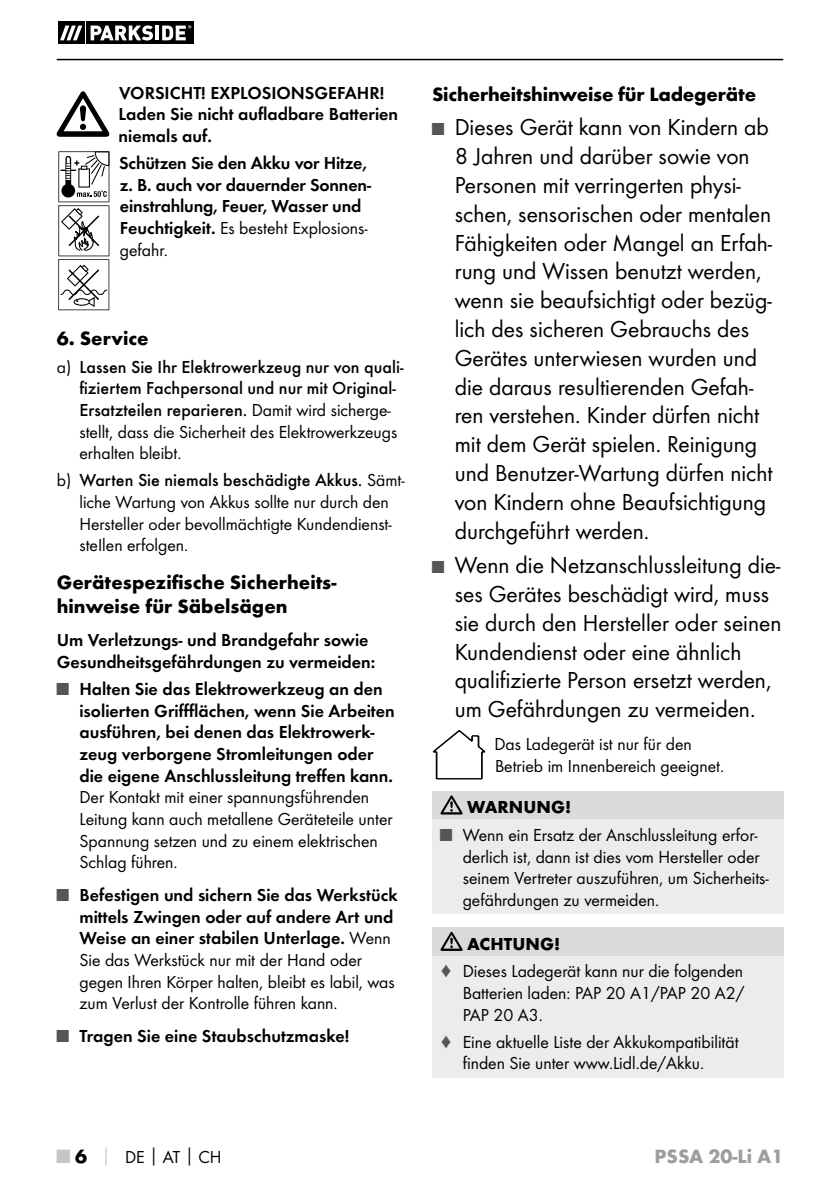
<style>
.page{position:relative;width:840px;height:1191px;background:#fff}
.page>*{position:absolute;margin:0;border:0;box-sizing:border-box;transform-origin:0 0}
.t1{font:24px/28.8px "Futura Boo";color:#000}
.t2{font:700 20px/24px "Futura";color:#000}
.t3{font:700 20px "Futura";color:#9c9d9d}
.t4{font:18px/21.6px "Futura Boo";color:#000}
.t5{font:18px/21.6px "Futura Dem";color:#000}
.t6{font:500 18px/21.6px "Futura";color:#000}
.t7{font:700 18px "Futura";color:#000}
.s1{font-family:"Futura Dem"}
.s2{font-family:"Futura Boo";font-weight:400}
.s3{font-family:"Futura Boo";color:#565656}
.s4{font-family:"Futura Boo"}
.s5{font-size:18px;color:#565656}
.s6{color:#565656}
.s7{font-family:"Futura";font-weight:700;font-size:20px;color:#c5c6c6}
.s8{font-family:"Futura";font-weight:700;font-size:20px}
.s9{font-family:"Futura";font-weight:700;color:#c5c6c6}
.s10{font-family:"Futura";font-weight:700}
</style>
<div class="page">
<hr style="left:57px;top:59px;width:725px;height:1px;background:#000">
<div style="left:57px;top:21px;width:137px;height:24px;background:linear-gradient(to bottom,#fff,#fff)"></div>
<svg style="left:58px;top:22px;width:26px;height:22px"></svg>
<div style="left:86px;top:22px;width:107px;height:22px;background:#000"></div>
<svg style="left:60px;top:26px;width:22px;height:14px"></svg>
<svg style="left:90px;top:25px;width:63px;height:15px"></svg>
<hr style="left:155px;top:26px;width:4px;height:14px;background:#fff">
<svg style="left:162px;top:25px;width:29px;height:15px"></svg>
<div style="left:432px;top:791px;width:350px;height:28px;background:#dadada"></div>
<div style="left:432px;top:819px;width:350px;height:95px;background:#ececed"></div>
<svg style="left:440px;top:795px;width:22px;height:19px"></svg>
<div style="left:432px;top:927px;width:350px;height:29px;background:#dadada"></div>
<div style="left:432px;top:956px;width:350px;height:121px;background:#ececed"></div>
<svg style="left:440px;top:931px;width:22px;height:20px"></svg>
<svg style="left:57px;top:91px;width:52px;height:46px"></svg>
<svg style="left:58px;top:151px;width:51px;height:159px"></svg>
<svg style="left:432px;top:730px;width:54px;height:50px"></svg>
<p class="t5" style="left:118px;top:82px;width:281px">VORSICHT! EXPLOSIONSGEFAHR!<br>Laden Sie nicht aufladbare Batterien niemals auf.</p>
<p class="t5" style="left:119px;top:152px;width:253px">Schützen Sie den Akku vor Hitze, z. B. auch vor dauernder Sonnen&shy;einstrahlung, Feuer, Wasser und</p>
<p class="t4" style="left:120px;top:217px;width:249px"><span class="s1">Feuchtigkeit.</span> Es besteht Explosions&shy;gefahr.</p>
<p class="t2" style="left:57px;top:326px;width:93px">6. Service</p>
<p class="t6" style="left:79px;top:356px;width:325px;text-indent:-23px"><span class="s2">a)</span> Lassen Sie Ihr Elektrowerkzeug nur von quali&shy;fiziertem Fachpersonal und nur mit Original-<br>Ersatzteilen reparieren. <span class="s2">Damit wird sicherge-</span></p>
<p class="t4" style="left:79px;top:420px;width:319px">stellt, dass die Sicherheit des Elektrowerkzeugs erhalten bleibt.</p>
<p class="t6" style="left:57px;top:469px;width:349px"><span class="s2">b)</span> Warten Sie niemals beschädigte Akkus. <span class="s2">Sämt-</span></p>
<p class="t4" style="left:79px;top:491px;width:314px">liche Wartung von Akkus sollte nur durch den<br>Hersteller oder bevollmächtigte Kundendienst&shy;steIlen erfolgen.</p>
<p class="t2" style="left:57px;top:570px;width:281px">Gerätespezifische Sicherheits&shy;hinweise für Säbelsägen</p>
<p class="t5" style="left:57px;top:629px;width:320px">Um Verletzungs- und Brandgefahr sowie<br>Gesundheitsgefährdungen zu vermeiden:</p>
<p class="t5" style="left:79px;top:678px;width:317px;text-indent:-23px"><span class="s3">■</span> Halten Sie das Elektrowerkzeug an den isolierten Griffflächen, wenn Sie Arbeiten ausführen, bei denen das Elektrowerk&shy;zeug verborgene Stromleitungen oder die eigene Anschlussleitung treffen kann.</p>
<p class="t4" style="left:79px;top:786px;width:314px">Der Kontakt mit einer spannungsführenden Leitung kann auch metallene Geräteteile unter Spannung setzen und zu einem elektrischen Schlag führen.</p>
<p class="t5" style="left:79px;top:884px;width:319px;text-indent:-23px"><span class="s3">■</span> Befestigen und sichern Sie das Werkstück mittels Zwingen oder auf andere Art und<br>Weise an einer stabilen Unterlage. <span class="s4">Wenn</span></p>
<p class="t4" style="left:79px;top:949px;width:317px">Sie das Werkstück nur mit der Hand oder gegen Ihren Körper halten, bleibt es labil, was zum Verlust der Kontrolle führen kann.</p>
<p class="t5" style="left:57px;top:1025px;width:294px"><span class="s3">■</span> Tragen Sie eine Staubschutzmaske!</p>
<p class="t2" style="left:432px;top:82px;width:325px">Sicherheitshinweise für Ladegeräte</p>
<p class="t1" style="left:454px;top:113px;width:319px;text-indent:-23px"><span class="s5">■</span> Dieses Gerät kann von Kindern ab<br>8 Jahren und darüber sowie von<br>Personen mit verringerten physi&shy;schen, sensorischen oder mentalen<br>Fähigkeiten oder Mangel an Erfah&shy;rung und Wissen benutzt werden, wenn sie beaufsichtigt oder bezüg&shy;lich des sicheren Gebrauchs des<br>Gerätes unterwiesen wurden und die daraus resultierenden Gefah&shy;ren verstehen. Kinder dürfen nicht mit dem Gerät spielen. Reinigung und Benutzer-Wartung dürfen nicht von Kindern ohne Beaufsichtigung durchgeführt werden.</p>
<h1 class="t1" style="left:454px;top:550px;width:328px;text-indent:-23px"><span class="s5">■</span> Wenn die Netzanschlussleitung die&shy;ses Gerätes beschädigt wird, muss sie durch den Hersteller oder seinen Kundendienst oder eine ähnlich qualifizierte Person ersetzt werden, um Gefährdungen zu vermeiden.</h1>
<p class="t4" style="left:494px;top:733px;width:231px">Das Ladegerät ist nur für den<br>Betrieb im Innenbereich geeignet.</p>
<p class="t7" style="left:467px;top:796px;width:105px">WARNUNG!</p>
<p class="t4" style="left:462px;top:824px;width:307px;text-indent:-23px"><span class="s6">■</span> Wenn ein Ersatz der Anschlussleitung erfor&shy;derlich ist, dann ist dies vom Hersteller oder seinem Vertreter auszuführen, um Sicherheits&shy;gefährdungen zu vermeiden.</p>
<p class="t7" style="left:467px;top:932px;width:94px">ACHTUNG!</p>
<p class="t4" style="left:462px;top:960px;width:283px;text-align:justify;text-indent:-23px"><span class="s6">♦</span> Dieses Ladegerät kann nur die folgenden Batterien laden: PAP 20 A1/PAP 20 A2/ PAP 20 A3.</p>
<p class="t4" style="left:462px;top:1031px;width:277px;text-indent:-23px"><span class="s6">♦</span> Eine aktuelle Liste der Akkukompatibilität finden Sie unter www.Lidl.de/Akku.</p>
<p class="t4" style="left:57px;top:1145px;width:166px"><span class="s7">■</span> <span class="s8">6</span> <span class="s9">│</span> DE<span class="s10">│</span>AT<span class="s10">│</span>CH</p>
<p class="t3" style="left:654px;top:1143px;width:130px">PSSA 20-Li A1</p>
</div>
